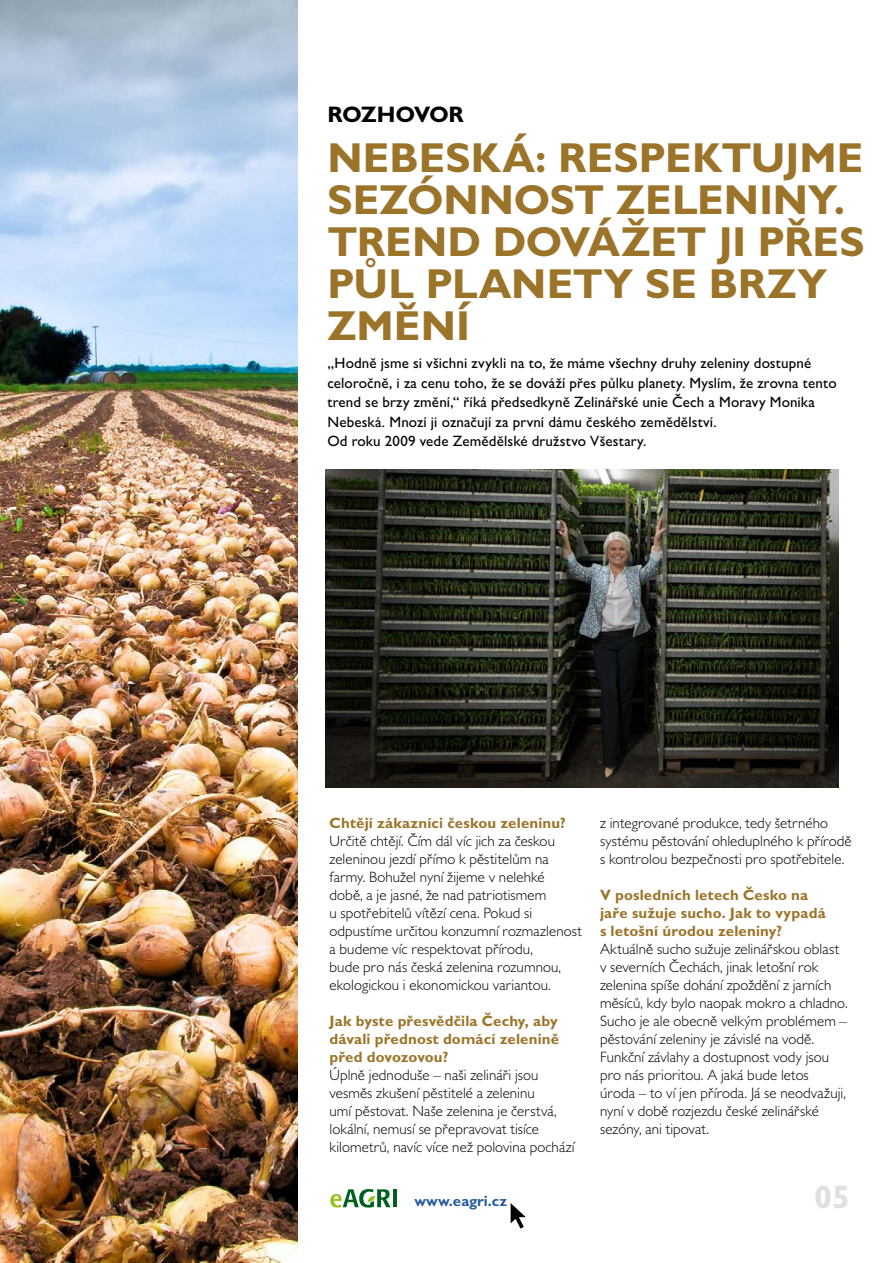
<style>
.page{position:relative;width:893px;height:1263px;background:#fff}
.page>*{position:absolute;margin:0;border:0;box-sizing:border-box;transform-origin:0 0}
.t1{font:700 42px/42px "Gill Sans MT Pro";color:#9b7429}
.t2{font:700 32.55px "Gill Sans MT Pro";color:#e0e0df}
.t3{font:700 22.5px "Gill Sans MT Pro";letter-spacing:-.01em;color:#000}
.t4{font:300 15px/18px "Gill Sans MT Pro";letter-spacing:.005em;color:#000}
.t5{font:500 15px/19.5px "Gill Sans MT Pro";letter-spacing:.01em;color:#000}
.t6{font:700 15px/18px "Gill Sans MT Pro";letter-spacing:.01em;color:#9b7429;text-align:justify}
.t7{font:700 15px "Gill Sans MT Pro";color:#275b9b}
</style>
<div class="page">
<svg style="left:510px;top:1203px;width:16px;height:26px"></svg>
<hr style="left:393px;top:1189px;width:4px;height:18px;background:#005f21">
<svg style="left:330px;top:1189px;width:60px;height:18px"></svg>
<img style="left:0;top:0;width:298px;height:1263px">
<img style="left:325px;top:470px;width:514px;height:317px">
<h3 class="t3" style="left:327px;top:100px;width:138px">ROZHOVOR</h3>
<h1 class="t1" style="left:327px;top:136px;width:539px">NEBESKÁ: RESPEKTUJME<br>SEZÓNNOST ZELENINY.<br>TREND DOVÁŽET JI PŘES<br>PŮL PLANETY SE BRZY<br>ZMĚNÍ</h1>
<p class="t5" style="left:327px;top:353px;width:511px">„Hodně jsme si všichni zvykli na to, že máme všechny druhy zeleniny dostupné celoročně, i za cenu toho, že se dováží přes půlku planety. Myslím, že zrovna tento trend se brzy změní,“ říká předsedkyně Zelinářské unie Čech a Moravy Monika Nebeská. Mnozí ji označují za první dámu českého zemědělství.<br>Od roku 2009 vede Zemědělské družstvo Všestary.</p>
<p class="t6" style="left:330px;top:814px;width:238px">Chtějí zákazníci českou zeleninu?</p>
<p class="t4" style="left:330px;top:832px;width:254px">Určitě chtějí. Čím dál víc jich za českou zeleninou jezdí přímo k pěstitelům na farmy. Bohužel nyní žijeme v nelehké<br>době, a je jasné, že nad patriotismem<br>u spotřebitelů vítězí cena. Pokud si odpustíme určitou konzumní rozmazlenost a budeme víc respektovat přírodu,<br>bude pro nás česká zelenina rozumnou, ekologickou i ekonomickou variantou.</p>
<p class="t6" style="left:330px;top:1012px;width:231px">Jak byste přesvědčila Čechy, aby dávali přednost domácí zelenině před dovozovou?</p>
<p class="t4" style="left:330px;top:1066px;width:247px">Úplně jednoduše – naši zelináři jsou vesměs zkušení pěstitelé a zeleninu<br>umí pěstovat. Naše zelenina je čerstvá, lokální, nemusí se přepravovat tisíce kilometrů, navíc více než polovina pochází</p>
<p class="t4" style="left:600px;top:814px;width:253px">z integrované produkce, tedy šetrného systému pěstování ohleduplného k přírodě s kontrolou bezpečnosti pro spotřebitele.</p>
<p class="t6" style="left:600px;top:886px;width:227px;text-align:left">V posledních letech Česko na jaře sužuje sucho. Jak to vypadá s letošní úrodou zeleniny?</p>
<p class="t4" style="left:600px;top:940px;width:249px">Aktuálně sucho sužuje zelinářskou oblast v severních Čechách, jinak letošní rok zelenina spíše dohání zpoždění z jarních měsíců, kdy bylo naopak mokro a chladno.<br>Sucho je ale obecně velkým problémem – pěstování zeleniny je závislé na vodě.<br>Funkční závlahy a dostupnost vody jsou pro nás prioritou. A jaká bude letos<br>úroda – to ví jen příroda. Já se neodvažuji, nyní v době rozjezdu české zelinářské sezóny, ani tipovat.</p>
<p class="t7" style="left:415px;top:1192px;width:94px">www.eagri.cz</p>
<h2 class="t2" style="left:814px;top:1176px;width:37px">05</h2>
</div>
